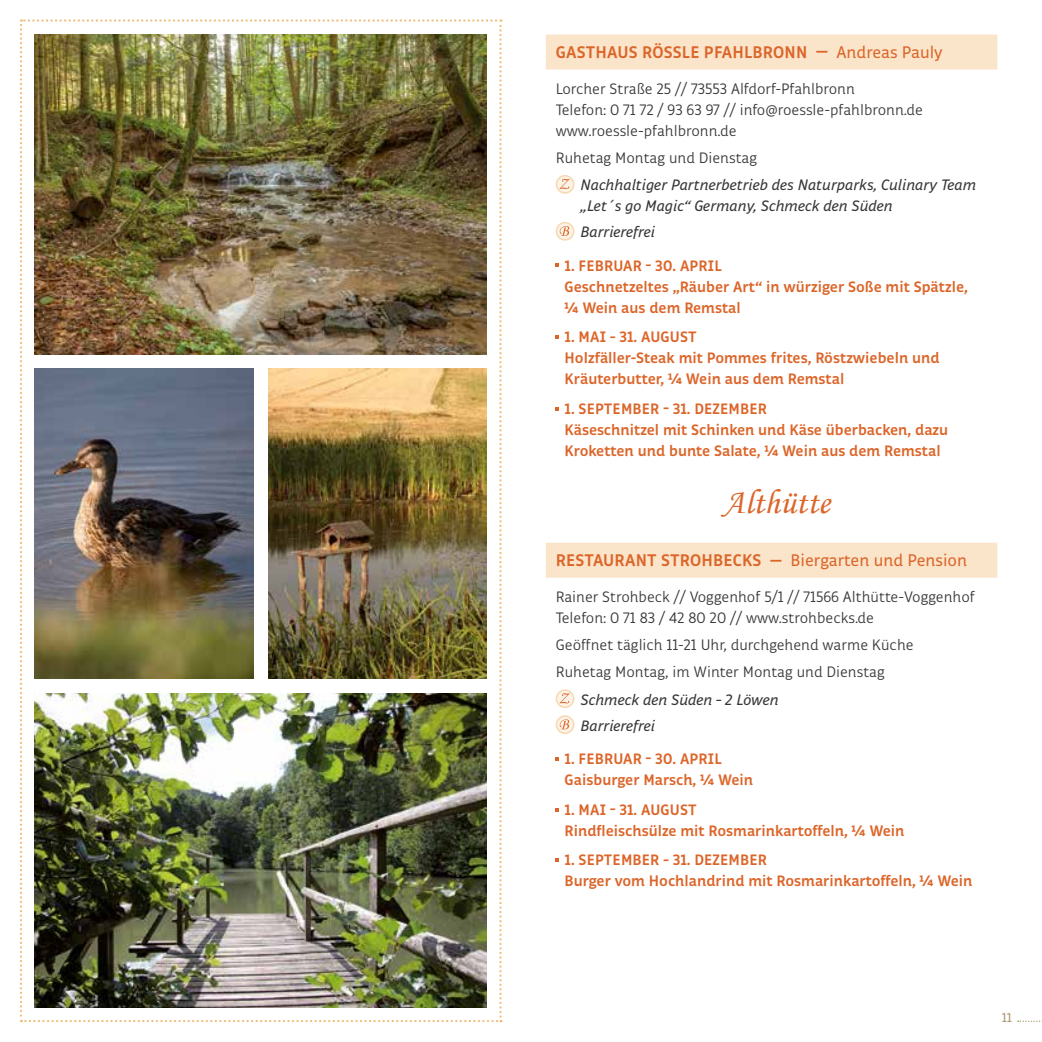
<style>
.page{position:relative;width:1042px;height:1042px;background:#fff}
.page>*{position:absolute;margin:0;border:0;box-sizing:border-box;transform-origin:0 0}
.t1{font:35px "Monotype Corsiva";color:#dc6529}
.t2{font:700 17.15px "Respublika FY";letter-spacing:.01em;color:#dc6529}
.t3{font:700 15.4px/21px "Respublika FY";color:#dc6529}
.t4{font:300 15.4px/21px "Respublika FY";color:#373636}
.t5{font:italic 15.4px/21px "Respublika FY";color:#373636}
.t6{font:13.12px "Respublika FY";color:#ac9b73}
.s1{font-weight:400}
</style>
<div class="page">
<svg style="left:1018px;top:1020px;width:24px;height:2px"></svg>
<div style="left:546px;top:35px;width:451px;height:35px;background:#fae5ca"></div>
<div style="left:546px;top:543px;width:451px;height:35px;background:#fae5ca"></div>
<svg style="left:556px;top:176px;width:18px;height:17px"></svg>
<div style="left:556px;top:175px;width:18px;height:19px;border:1px solid #f7d7ae;border-radius:50%"></div>
<svg style="left:559px;top:179px;width:10px;height:10px"></svg>
<svg style="left:556px;top:223px;width:18px;height:17px"></svg>
<div style="left:556px;top:222px;width:18px;height:19px;border:1px solid #f7d7ae;border-radius:50%"></div>
<svg style="left:560px;top:226px;width:9px;height:10px"></svg>
<svg style="left:556px;top:335px;width:3px;height:4px"></svg>
<svg style="left:556px;top:690px;width:18px;height:17px"></svg>
<div style="left:556px;top:689px;width:18px;height:19px;border:1px solid #f7d7ae;border-radius:50%"></div>
<svg style="left:559px;top:693px;width:10px;height:10px"></svg>
<svg style="left:556px;top:716px;width:18px;height:17px"></svg>
<div style="left:556px;top:715px;width:18px;height:19px;border:1px solid #f7d7ae;border-radius:50%"></div>
<svg style="left:560px;top:719px;width:9px;height:10px"></svg>
<svg style="left:556px;top:858px;width:3px;height:4px"></svg>
<svg style="left:20px;top:19px;width:481px;height:1003px"></svg>
<img style="left:35px;top:35px;width:451px;height:319px">
<img style="left:35px;top:369px;width:218px;height:309px">
<img style="left:268px;top:369px;width:218px;height:309px">
<img style="left:35px;top:694px;width:451px;height:314px">
<p class="t2" style="left:556px;top:42px;width:388px">GASTHAUS RÖSSLE PFAHLBRONN — <span class="s1">Andreas Pauly</span></p>
<p class="t4" style="left:556px;top:79px;width:369px">Lorcher Straße 25 // 73553 Alfdorf-Pfahlbronn<br>Telefon: 0 71 72 / 93 63 97 // info@roessle-pfahlbronn.de www.roessle-pfahlbronn.de</p>
<p class="t4" style="left:556px;top:148px;width:203px">Ruhetag Montag und Dienstag</p>
<p class="t5" style="left:580px;top:175px;width:397px">Nachhaltiger Partnerbetrieb des Naturparks, Culinary Team „Let´s go Magic“ Germany, Schmeck den Süden</p>
<p class="t5" style="left:580px;top:222px;width:76px">Barrierefrei</p>
<p class="t3" style="left:565px;top:256px;width:405px">1. FEBRUAR – 30. APRIL<br>Geschnetzeltes „Räuber Art“ in würziger Soße mit Spätzle, ¼ Wein aus dem Remstal</p>
<p class="t3" style="left:565px;top:327px;width:376px">1. MAI – 31. AUGUST<br>Holzfäller-Steak mit Pommes frites, Röstzwiebeln und<br>Kräuterbutter, ¼ Wein aus dem Remstal</p>
<p class="t3" style="left:565px;top:399px;width:385px">1. SEPTEMBER – 31. DEZEMBER<br>Käseschnitzel mit Schinken und Käse überbacken, dazu<br>Kroketten und bunte Salate, ¼ Wein aus dem Remstal</p>
<h1 class="t1" style="left:723px;top:481px;width:109px">Althütte</h1>
<p class="t2" style="left:556px;top:550px;width:413px">RESTAURANT STROHBECKS — <span class="s1">Biergarten und Pension</span></p>
<p class="t4" style="left:556px;top:587px;width:421px">Rainer Strohbeck // Voggenhof 5/1 // 71566 Althütte-Voggenhof<br>Telefon: 0 71 83 / 42 80 20 // www.strohbecks.de</p>
<p class="t4" style="left:556px;top:632px;width:359px;line-height:27.1px">Geöffnet täglich 11-21 Uhr, durchgehend warme Küche<br>Ruhetag Montag, im Winter Montag und Dienstag</p>
<p class="t5" style="left:580px;top:687px;width:200px;line-height:25.9px">Schmeck den Süden – 2 Löwen<br>Barrierefrei</p>
<p class="t3" style="left:565px;top:749px;width:190px">1. FEBRUAR – 30. APRIL<br>Gaisburger Marsch, ¼ Wein</p>
<p class="t3" style="left:565px;top:800px;width:341px">1. MAI – 31. AUGUST<br>Rindfleischsülze mit Rosmarinkartoffeln, ¼ Wein</p>
<p class="t3" style="left:565px;top:850px;width:409px">1. SEPTEMBER – 31. DEZEMBER<br>Burger vom Hochlandrind mit Rosmarinkartoffeln, ¼ Wein</p>
<p class="t6" style="left:1001px;top:1010px;width:12px">11</p>
</div>
